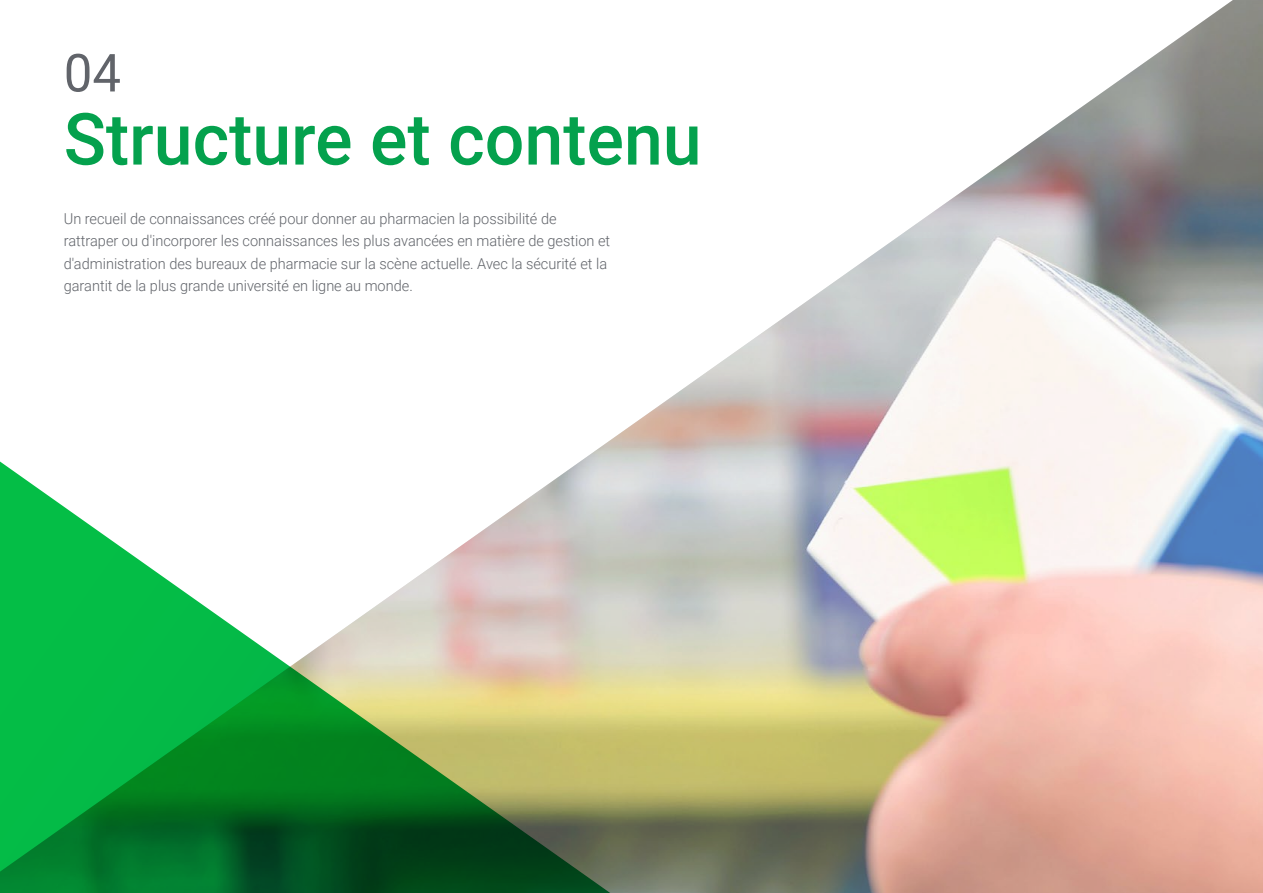
<style>
.page{position:relative;width:1263px;height:893px;background:#fff}
.page>*{position:absolute;margin:0;border:0;box-sizing:border-box;transform-origin:0 0}
.t1{font:500 72px "Roboto";color:#04a14d}
.t2{font:52.5px "Roboto";color:#61646a}
.t3{font:300 15px/22.5px "Roboto";color:#61646a}
</style>
<div class="page">
<img style="left:602px;top:0;width:661px;height:893px">
<svg style="left:0;top:446px;width:640px;height:447px"></svg>
<h2 class="t2" style="left:64px;top:36px;width:59px">04</h2>
<h1 class="t1" style="left:64px;top:89px;width:639px">Structure et contenu</h1>
<p class="t3" style="left:64px;top:207px;width:548px">Un recueil de connaissances créé pour donner au pharmacien la possibilité de rattraper ou d'incorporer les connaissances les plus avancées en matière de gestion et d'administration des bureaux de pharmacie sur la scène actuelle. Avec la sécurité et la garantit de la plus grande université en ligne au monde.</p>
</div>
